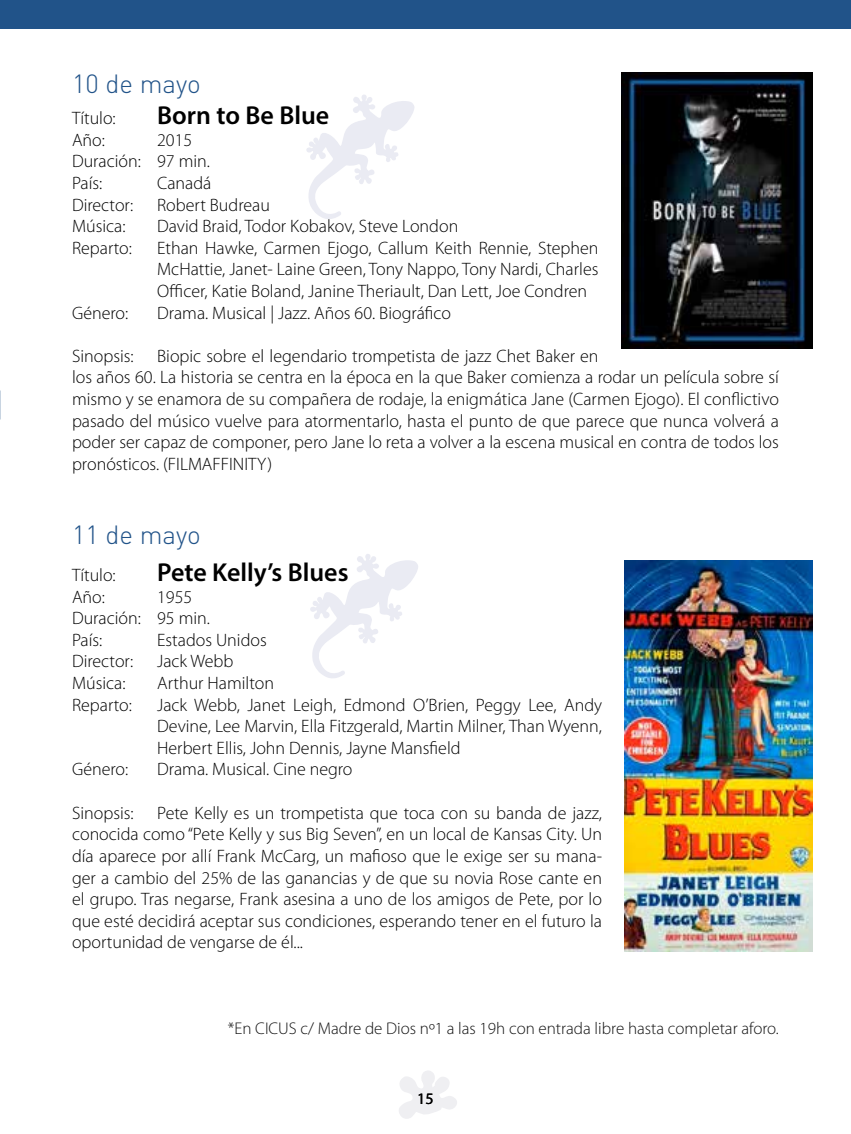
<style>
.page{position:relative;width:851px;height:1134px;background:#fff}
.page>*{position:absolute;margin:0;border:0;box-sizing:border-box;transform-origin:0 0}
.t1{font:600 26px "Myriad Pro";color:#000}
.t2{font:300 26px "DIN";color:#215389}
.t3{font:300 18px/21.6px "Myriad Pro";color:#000}
.t4{font:300 17px "Myriad Pro";color:#131313}
.t5{font:16px "Myriad Pro";color:#000}
</style>
<div class="page">
<svg style="left:399px;top:1071px;width:58px;height:48px"></svg>
<img style="left:621px;top:72px;width:191px;height:276px">
<img style="left:624px;top:560px;width:188px;height:391px">
<svg style="left:306px;top:95px;width:108px;height:124px"></svg>
<svg style="left:310px;top:554px;width:108px;height:124px"></svg>
<div style="left:0;top:0;width:850px;height:28px;background:#215389"></div>
<h1 class="t2" style="left:72px;top:68px;width:130px">10 de mayo</h1>
<p class="t3" style="left:72px;top:108px;width:45px">Título:</p>
<h1 class="t1" style="left:157px;top:99px;width:174px">Born to Be Blue</h1>
<p class="t3" style="left:72px;top:129px;width:34px">Año:</p>
<p class="t3" style="left:72px;top:129px;width:139px;text-indent:85px">2015<br>Duración: 97 min.<br>País:</p>
<p class="t3" style="left:157px;top:172px;width:56px">Canadá</p>
<p class="t3" style="left:72px;top:194px;width:63px">Director:</p>
<p class="t3" style="left:157px;top:194px;width:114px">Robert Budreau</p>
<p class="t3" style="left:72px;top:216px;width:55px">Música:</p>
<p class="t3" style="left:157px;top:216px;width:302px">David Braid, Todor Kobakov, Steve London</p>
<p class="t3" style="left:72px;top:237px;width:61px">Reparto:</p>
<p class="t3" style="left:157px;top:237px;width:443px;text-align:justify">Ethan Hawke, Carmen Ejogo, Callum Keith Rennie, Stephen McHattie, Janet- Laine Green, Tony Nappo, Tony Nardi, Charles Officer, Katie Boland, Janine Theriault, Dan Lett, Joe Condren</p>
<p class="t3" style="left:72px;top:302px;width:58px">Género:</p>
<p class="t3" style="left:157px;top:302px;width:295px">Drama. Musical | Jazz. Años 60. Biográfico</p>
<p class="t3" style="left:72px;top:345px;width:63px">Sinopsis:</p>
<p class="t3" style="left:72px;top:345px;width:708px;text-indent:85px">Biopic sobre el legendario trompetista de jazz Chet Baker en<br>los años 60. La historia se centra en la época en la que Baker comienza a rodar un película sobre sí mismo y se enamora de su compañera de rodaje, la enigmática Jane (Carmen Ejogo). El conflictivo pasado del músico vuelve para atormentarlo, hasta el punto de que parece que nunca volverá a poder ser capaz de componer, pero Jane lo reta a volver a la escena musical en contra de todos los pronósticos. (FILMAFFINITY)</p>
<h1 class="t2" style="left:72px;top:519px;width:130px">11 de mayo</h1>
<p class="t3" style="left:72px;top:565px;width:45px">Título:</p>
<h1 class="t1" style="left:157px;top:556px;width:193px">Pete Kelly’s Blues</h1>
<p class="t3" style="left:72px;top:586px;width:34px">Año:</p>
<p class="t3" style="left:72px;top:586px;width:139px;text-indent:85px">1955<br>Duración: 95 min.<br>País:</p>
<p class="t3" style="left:157px;top:629px;width:111px">Estados Unidos</p>
<p class="t3" style="left:72px;top:651px;width:63px">Director:</p>
<p class="t3" style="left:157px;top:651px;width:78px">Jack Webb</p>
<p class="t3" style="left:72px;top:673px;width:55px">Música:</p>
<p class="t3" style="left:157px;top:673px;width:118px">Arthur Hamilton</p>
<p class="t3" style="left:72px;top:694px;width:61px">Reparto:</p>
<p class="t3" style="left:157px;top:694px;width:446px;text-align:justify">Jack Webb, Janet Leigh, Edmond O’Brien, Peggy Lee, Andy Devine, Lee Marvin, Ella Fitzgerald, Martin Milner, Than Wyenn, Herbert Ellis, John Dennis, Jayne Mansfield</p>
<p class="t3" style="left:72px;top:759px;width:58px">Género:</p>
<p class="t3" style="left:157px;top:759px;width:197px">Drama. Musical. Cine negro</p>
<p class="t3" style="left:72px;top:802px;width:63px">Sinopsis:</p>
<p class="t3" style="left:72px;top:802px;width:531px;text-align:justify;text-indent:85px">Pete Kelly es un trompetista que toca con su banda de jazz, conocida como “Pete Kelly y sus Big Seven”, en un local de Kansas City. Un día aparece por allí Frank McCarg, un mafioso que le exige ser su mana&shy;ger a cambio del 25% de las ganancias y de que su novia Rose cante en el grupo. Tras negarse, Frank asesina a uno de los amigos de Pete, por lo que esté decidirá aceptar sus condiciones, esperando tener en el futuro la oportunidad de vengarse de él...</p>
<p class="t4" style="left:228px;top:1018px;width:552px">*En CICUS c/ Madre de Dios nº1 a las 19h con entrada libre hasta completar aforo.</p>
<p class="t5" style="left:417px;top:1088px;width:18px">15</p>
</div>
